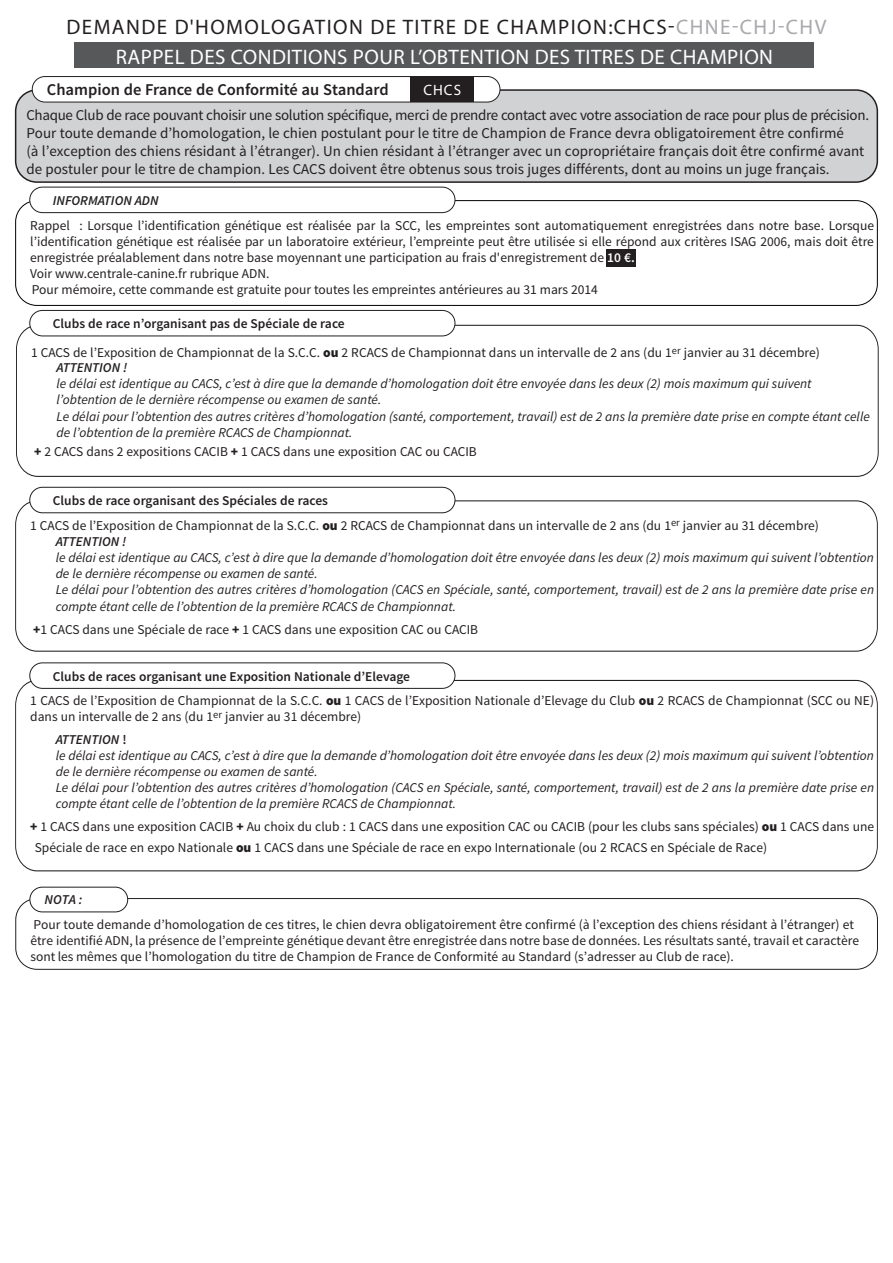
<style>
.page{position:relative;width:893px;height:1263px;background:#fff}
.page>*{position:absolute;margin:0;border:0;box-sizing:border-box;transform-origin:0 0}
.Normal_e{font:21px "Myriad Pro";letter-spacing:.07em;color:#231f20}
.Normal_e-2{font:21px "Myriad Pro";letter-spacing:.02em;color:#fff}
.Normal_e-3{font:600 16.5px "Source Sans Pro";color:#231f20}
.Normal_e-4{font:15px/18px "Source Sans Pro";color:#231f20}
.Normal_e-5{font:15px "Myriad Pro";color:#fff}
.Normal_e-6{font:13.5px/16.2px "Source Sans Pro";color:#231f20}
.Normal_e-7{font:italic 13.5px/16.2px "Source Sans Pro";color:#231f20}
.Normal_e-8{font:600 13.5px "Source Sans Pro";color:#231f20}
.Normal_e-9{font:italic 600 13.5px "Source Sans Pro";color:#231f20}
.s1{color:#a8a9ad}
.s2{font-weight:600;font-style:italic}
.s3{font-weight:600;color:#fff}
.s4{font-weight:600}
.s5{font-weight:900}
.s6{font-style:normal}
</style>
<div class="page">
<div style="left:74px;top:43px;width:740px;height:25px;background:#57585a"></div>
<div style="left:606px;top:250px;width:30px;height:17px;background:#231f20"></div>
<svg style="left:16px;top:324px;width:863px;height:153px"></svg>
<div style="left:30px;top:310px;width:425px;height:26px;background:#fff;border-radius:13px"></div>
<div style="left:29px;top:310px;width:426px;height:26px;border:1px solid #231f20;border-radius:13px"></div>
<div style="left:15px;top:200px;width:863px;height:106px;border:1px solid #000;border-radius:21px"></div>
<div style="left:30px;top:187px;width:425px;height:26px;background:#fff;border-radius:13px"></div>
<div style="left:29px;top:187px;width:426px;height:26px;border:1px solid #231f20;border-radius:13px"></div>
<svg style="left:15px;top:500px;width:863px;height:152px"></svg>
<div style="left:30px;top:487px;width:425px;height:26px;background:#fff;border-radius:13px"></div>
<div style="left:29px;top:487px;width:426px;height:26px;border:1px solid #231f20;border-radius:13px"></div>
<svg style="left:15px;top:679px;width:863px;height:193px"></svg>
<div style="left:30px;top:663px;width:425px;height:25px;background:#fff;border-radius:13px"></div>
<div style="left:29px;top:662px;width:426px;height:27px;border:1px solid #231f20;border-radius:13px"></div>
<div style="left:16px;top:90px;width:861px;height:92px;background:#d1d2d4;border-radius:21px"></div>
<div style="left:15px;top:89px;width:863px;height:94px;border:2px solid #231f20;border-radius:21px"></div>
<div style="left:32px;top:77px;width:468px;height:25px;background:#fff;border-radius:13px"></div>
<div style="left:32px;top:76px;width:468px;height:26px;border:1px solid #231f20;border-radius:13px"></div>
<div style="left:15px;top:898px;width:863px;height:72px;border:1px solid #231f20;border-radius:21px"></div>
<div style="left:30px;top:887px;width:98px;height:25px;background:#fff;border-radius:12px"></div>
<div style="left:30px;top:887px;width:98px;height:25px;border:1px solid #231f20;border-radius:12px"></div>
<div style="left:410px;top:77px;width:64px;height:25px;background:#231f20"></div>
<p class="Normal_e" style="left:67px;top:14px;width:761px">DEMANDE D'HOMOLOGATION DE TITRE DE CHAMPION:CHCS-<span class="s1">CHNE-CHJ-CHV</span></p>
<p class="Normal_e-2" style="left:116px;top:44px;width:659px">RAPPEL DES CONDITIONS POUR L’OBTENTION DES TITRES DE CHAMPION</p>
<p class="Normal_e-3" style="left:47px;top:80px;width:343px">Champion de France de Conformité au Standard</p>
<p class="Normal_e-5" style="left:423px;top:81px;width:39px">CHCS</p>
<p class="Normal_e-4" style="left:26px;top:106px;width:844px">Chaque Club de race pouvant choisir une solution spécifique, merci de prendre contact avec votre association de race pour plus de précision.<br>Pour toute demande d’homologation, le chien postulant pour le titre de Champion de France devra obligatoirement être confirmé<br>(à l’exception des chiens résidant à l’étranger). Un chien résidant à l’étranger avec un copropriétaire français doit être confirmé avant de postuler pour le titre de champion. Les CACS doivent être obtenus sous trois juges différents, dont au moins un juge français.</p>
<p class="Normal_e-6" style="left:30px;top:188px;width:845px;line-height:24.6px;text-indent:23px"><span class="s2">INFORMATION ADN<br></span>Rappel : Lorsque l’identification génétique est réalisée par la SCC, les empreintes sont automatiquement enregistrées dans notre base. Lorsque</p>
<p class="Normal_e-6" style="left:30px;top:233px;width:845px">l’identification génétique est réalisée par un laboratoire extérieur, l’empreinte peut être utilisée si elle répond aux critères ISAG 2006, mais doit être enregistrée préalablement dans notre base moyennant une participation au frais d'enregistrement de <span class="s3">10 €.<br></span>Voir www.centrale-canine.fr rubrique ADN.<br>Pour mémoire, cette commande est gratuite pour toutes les empreintes antérieures au 31 mars 2014</p>
<p class="Normal_e-6" style="left:31px;top:309px;width:790px;line-height:29.1px;text-indent:22px"><span class="s4">Clubs de race n’organisant pas de Spéciale de race<br></span>1 CACS de l’Exposition de Championnat de la S.C.C. <span class="s5">ou</span> 2 RCACS de Championnat dans un intervalle de 2 ans (du 1<sup>er</sup> janvier au 31 décembre)</p>
<p class="Normal_e-9" style="left:57px;top:359px;width:72px">ATTENTION !</p>
<p class="Normal_e-7" style="left:57px;top:376px;width:757px">le délai est identique au CACS, c’est à dire que la demande d’homologation doit être envoyée dans les deux (2) mois maximum qui suivent l’obtention de le dernière récompense ou examen de santé.</p>
<p class="Normal_e-7" style="left:57px;top:408px;width:815px">Le délai pour l’obtention des autres critères d’homologation (santé, comportement, travail) est de 2 ans la première date prise en compte étant celle de l’obtention de la première RCACS de Championnat.</p>
<p class="Normal_e-6" style="left:34px;top:444px;width:444px"><span class="s5">+</span> 2 CACS dans 2 expositions CACIB <span class="s5">+</span> 1 CACS dans une exposition CAC ou CACIB</p>
<p class="Normal_e-8" style="left:53px;top:492px;width:277px">Clubs de race organisant des Spéciales de races</p>
<p class="Normal_e-6" style="left:30px;top:517px;width:790px">1 CACS de l’Exposition de Championnat de la S.C.C. <span class="s5">ou</span> 2 RCACS de Championnat dans un intervalle de 2 ans (du 1<sup>er</sup> janvier au 31 décembre)</p>
<p class="Normal_e-9" style="left:56px;top:533px;width:72px">ATTENTION !</p>
<p class="Normal_e-7" style="left:56px;top:549px;width:820px">le délai est identique au CACS, c’est à dire que la demande d’homologation doit être envoyée dans les deux (2) mois maximum qui suivent l’obtention de le dernière récompense ou examen de santé.</p>
<p class="Normal_e-7" style="left:56px;top:582px;width:820px">Le délai pour l’obtention des autres critères d’homologation (CACS en Spéciale, santé, comportement, travail) est de 2 ans la première date prise en compte étant celle de l’obtention de la première RCACS de Championnat.</p>
<p class="Normal_e-6" style="left:33px;top:622px;width:446px"><span class="s5">+</span>1 CACS dans une Spéciale de race <span class="s5">+</span> 1 CACS dans une exposition CAC ou CACIB</p>
<p class="Normal_e-8" style="left:53px;top:668px;width:359px">Clubs de races organisant une Exposition Nationale d’Elevage</p>
<p class="Normal_e-6" style="left:30px;top:693px;width:845px">1 CACS de l’Exposition de Championnat de la S.C.C. <span class="s5">ou</span> 1 CACS de l’Exposition Nationale d’Elevage du Club <span class="s5">ou</span> 2 RCACS de Championnat (SCC ou NE) dans un intervalle de 2 ans (du 1<sup>er</sup> janvier au 31 décembre)</p>
<p class="Normal_e-9" style="left:56px;top:731px;width:72px">ATTENTION <span class="s6">!</span></p>
<p class="Normal_e-7" style="left:56px;top:747px;width:820px">le délai est identique au CACS, c’est à dire que la demande d’homologation doit être envoyée dans les deux (2) mois maximum qui suivent l’obtention de le dernière récompense ou examen de santé.</p>
<p class="Normal_e-7" style="left:56px;top:780px;width:820px">Le délai pour l’obtention des autres critères d’homologation (CACS en Spéciale, santé, comportement, travail) est de 2 ans la première date prise en compte étant celle de l’obtention de la première RCACS de Championnat.</p>
<p class="Normal_e-6" style="left:35px;top:816px;width:841px;line-height:20.9px;text-indent:-5px"><span class="s5">+</span> 1 CACS dans une exposition CACIB <span class="s5">+</span> Au choix du club : 1 CACS dans une exposition CAC ou CACIB (pour les clubs sans spéciales) <span class="s5">ou</span> 1 CACS dans une<br>Spéciale de race en expo Nationale <span class="s5">ou</span> 1 CACS dans une Spéciale de race en expo Internationale (ou 2 RCACS en Spéciale de Race)</p>
<p class="Normal_e-6" style="left:33px;top:888px;width:822px;line-height:24.2px;text-indent:11px"><span class="s2">NOTA :<br></span>Pour toute demande d’homologation de ces titres, le chien devra obligatoirement être confirmé (à l’exception des chiens résidant à l’étranger) et</p>
<p class="Normal_e-6" style="left:30px;top:932px;width:830px">être identifié ADN, la présence de l’empreinte génétique devant être enregistrée dans notre base de données. Les résultats santé, travail et caractère sont les mêmes que l’homologation du titre de Champion de France de Conformité au Standard (s’adresser au Club de race).</p>
</div>
